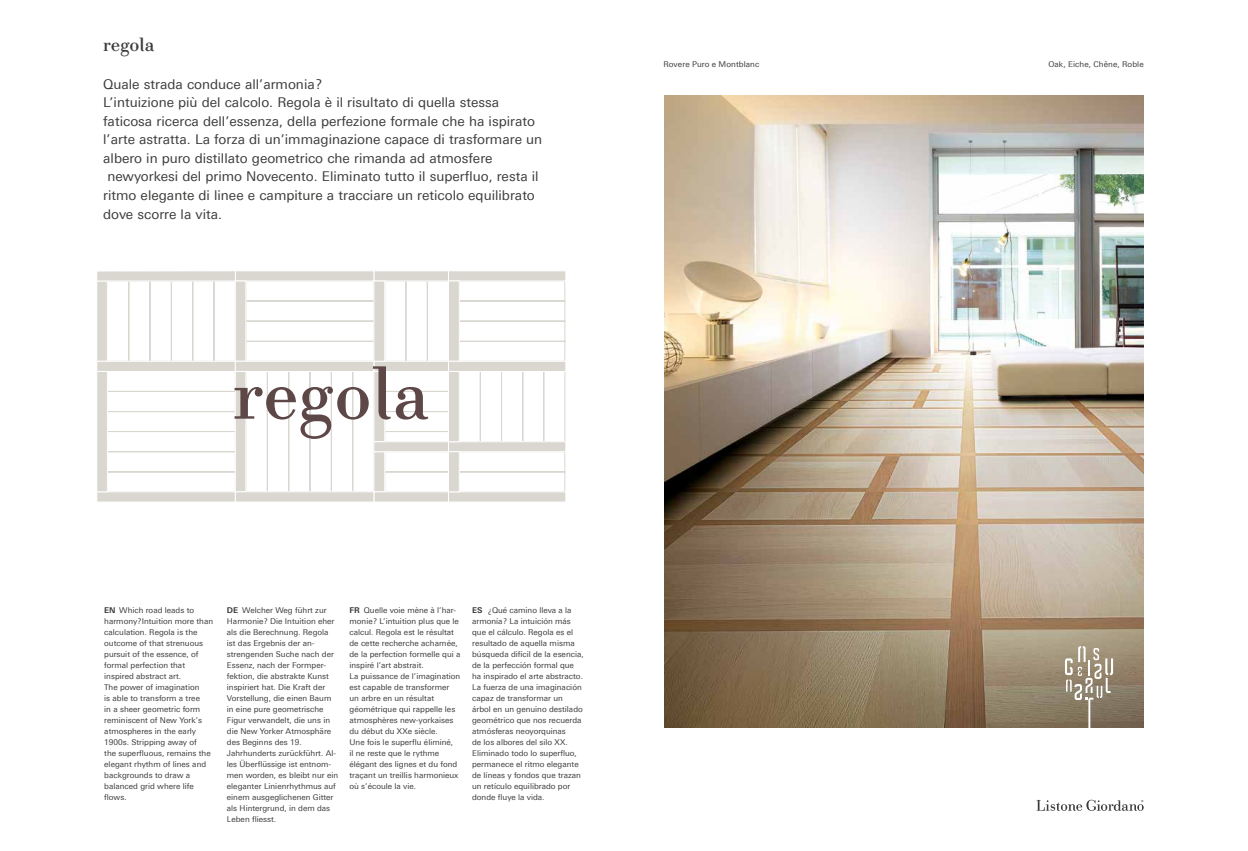
<style>
.page{position:relative;width:1248px;height:851px;background:#fff}
.page>*{position:absolute;margin:0;border:0;box-sizing:border-box;transform-origin:0 0}
.t1{font:75px "BCPTLG Corporate";color:#5d4747}
.t2{font:20px "Listone Giordano Corporate";color:#3c3c3b}
.t3{font:13.5px "Univers Next Pro";color:#3c3c3b}
.t4{font:8px/11px "Univers Next Pro";color:#3c3c3b}
.s1{font-weight:700}
</style>
<div class="page">
<svg style="left:1036px;top:799px;width:107px;height:11px"></svg>
<div style="left:448px;top:270px;width:118px;height:11px;background:#d9d7d0;border:1px solid #fff"></div>
<div style="left:373px;top:270px;width:76px;height:11px;background:#d9d7d0;border:1px solid #fff"></div>
<div style="left:96px;top:491px;width:140px;height:11px;background:#d9d7d0;border:1px solid #fff"></div>
<svg style="left:106px;top:280px;width:460px;height:213px"></svg>
<div style="left:448px;top:441px;width:118px;height:11px;background:#d9d7d0;border:1px solid #fff"></div>
<div style="left:448px;top:361px;width:118px;height:11px;background:#d9d7d0;border:1px solid #fff"></div>
<div style="left:373px;top:361px;width:76px;height:11px;background:#d9d7d0;border:1px solid #fff"></div>
<div style="left:448px;top:491px;width:118px;height:11px;background:#d9d7d0;border:1px solid #fff"></div>
<div style="left:448px;top:371px;width:12px;height:71px;background:#d9d7d0;border:1px solid #fff"></div>
<div style="left:373px;top:371px;width:12px;height:71px;background:#d9d7d0;border:1px solid #fff"></div>
<div style="left:448px;top:451px;width:12px;height:41px;background:#d9d7d0;border:1px solid #fff"></div>
<div style="left:96px;top:280px;width:12px;height:82px;background:#d9d7d0;border:1px solid #fff"></div>
<div style="left:96px;top:371px;width:12px;height:121px;background:#d9d7d0;border:1px solid #fff"></div>
<div style="left:373px;top:451px;width:12px;height:41px;background:#d9d7d0;border:1px solid #fff"></div>
<div style="left:373px;top:441px;width:76px;height:11px;background:#d9d7d0;border:1px solid #fff"></div>
<div style="left:235px;top:270px;width:139px;height:11px;background:#d9d7d0;border:1px solid #fff"></div>
<div style="left:97px;top:271px;width:138px;height:10px;background:#d9d7d0"></div>
<div style="left:96px;top:270px;width:140px;height:11px;border:1px solid #fff"></div>
<div style="left:96px;top:361px;width:140px;height:11px;background:#d9d7d0;border:1px solid #fff"></div>
<div style="left:373px;top:491px;width:76px;height:11px;background:#d9d7d0;border:1px solid #fff"></div>
<div style="left:235px;top:280px;width:11px;height:82px;background:#d9d7d0;border:1px solid #fff"></div>
<div style="left:235px;top:371px;width:11px;height:121px;background:#d9d7d0;border:1px solid #fff"></div>
<div style="left:235px;top:491px;width:139px;height:11px;background:#d9d7d0;border:1px solid #fff"></div>
<div style="left:373px;top:280px;width:12px;height:82px;background:#d9d7d0;border:1px solid #fff"></div>
<div style="left:235px;top:361px;width:139px;height:11px;background:#d9d7d0;border:1px solid #fff"></div>
<img style="left:664px;top:95px;width:479px;height:632px">
<svg style="left:1064px;top:646px;width:48px;height:82px;background:#a09481"></svg>
<h2 class="t2" style="left:103px;top:32px;width:53px">regola</h2>
<h3 class="t3" style="left:103px;top:76px;width:221px">Quale strada conduce all’armonia?</h3>
<h3 class="t3" style="left:103px;top:95px;width:397px">L’intuizione più del calcolo. Regola è il risultato di quella stessa</h3>
<h3 class="t3" style="left:103px;top:113px;width:433px">faticosa ricerca dell’essenza, della perfezione formale che ha ispirato</h3>
<h3 class="t3" style="left:103px;top:132px;width:440px">l’arte astratta. La forza di un’immaginazione capace di trasformare un</h3>
<h3 class="t3" style="left:103px;top:150px;width:391px">albero in puro distillato geometrico che rimanda ad atmosfere</h3>
<h3 class="t3" style="left:107px;top:169px;width:433px">newyorkesi del primo Novecento. Eliminato tutto il superfluo, resta il</h3>
<h3 class="t3" style="left:103px;top:187px;width:433px">ritmo elegante di linee e campiture a tracciare un reticolo equilibrato</h3>
<h3 class="t3" style="left:103px;top:206px;width:120px">dove scorre la vita.</h3>
<h1 class="t1" style="left:233px;top:327px;width:198px">regola</h1>
<p class="t4" style="left:104px;top:604px;width:110px"><span class="s1">EN</span> Which road leads to harmony?Intuition more than calculation. Regola is the outcome of that strenuous pursuit of the essence, of formal perfection that inspired abstract art.<br>The power of imagination<br>is able to transform a tree<br>in a sheer geometric form reminiscent of New York’s atmospheres in the early<br>1900s. Stripping away of<br>the superfluous, remains the elegant rhythm of lines and backgrounds to draw a balanced grid where life flows.</p>
<p class="t4" style="left:349px;top:604px;width:112px"><span class="s1">FR</span> Quelle voie mène à l’har&shy;monie? L’intuition plus que le calcul. Regola est le résultat de cette recherche acharnée, de la perfection formelle qui a inspiré l’art abstrait.<br>La puissance de l’imagination est capable de transformer un arbre en un résultat géométrique qui rappelle les atmosphères new-yorkaises du début du XXe siècle.<br>Une fois le superflu éliminé,<br>il ne reste que le rythme élégant des lignes et du fond traçant un treillis harmonieux où s’écoule la vie.</p>
<p class="t4" style="left:227px;top:604px;width:113px"><span class="s1">DE</span> Welcher Weg führt zur<br>Harmonie? Die Intuition eher als die Berechnung. Regola ist das Ergebnis der an&shy;strengenden Suche nach der<br>Essenz, nach der Formper&shy;fektion, die abstrakte Kunst inspiriert hat. Die Kraft der<br>Vorstellung, die einen Baum in eine pure geometrische<br>Figur verwandelt, die uns in die New Yorker Atmosphäre des Beginns des 19.<br>Jahrhunderts zurückführt. Al&shy;les Überflüssige ist entnom&shy;men worden, es bleibt nur ein eleganter Linienrhythmus auf einem ausgeglichenen Gitter als Hintergrund, in dem das<br>Leben fliesst.</p>
<p class="t4" style="left:472px;top:604px;width:113px"><span class="s1">ES</span> ¿Qué camino lleva a la armonía? La intuición más que el cálculo. Regola es el resultado de aquella misma búsqueda difícil de la esencia, de la perfección formal que ha inspirado el arte abstracto.<br>La fuerza de una imaginación capaz de transformar un<br>árbol en un genuino destilado geométrico que nos recuerda atmósferas neoyorquinas<br>de los albores del silo XX.<br>Eliminado todo lo superfluo, permanece el ritmo elegante de líneas y fondos que trazan un retículo equilibrado por donde fluye la vida.</p>
<p class="t4" style="left:663px;top:59px;width:97px">Rovere Puro e Montblanc</p>
<p class="t4" style="left:1048px;top:59px;width:97px">Oak, Eiche, Chêne, Roble</p>
</div>
